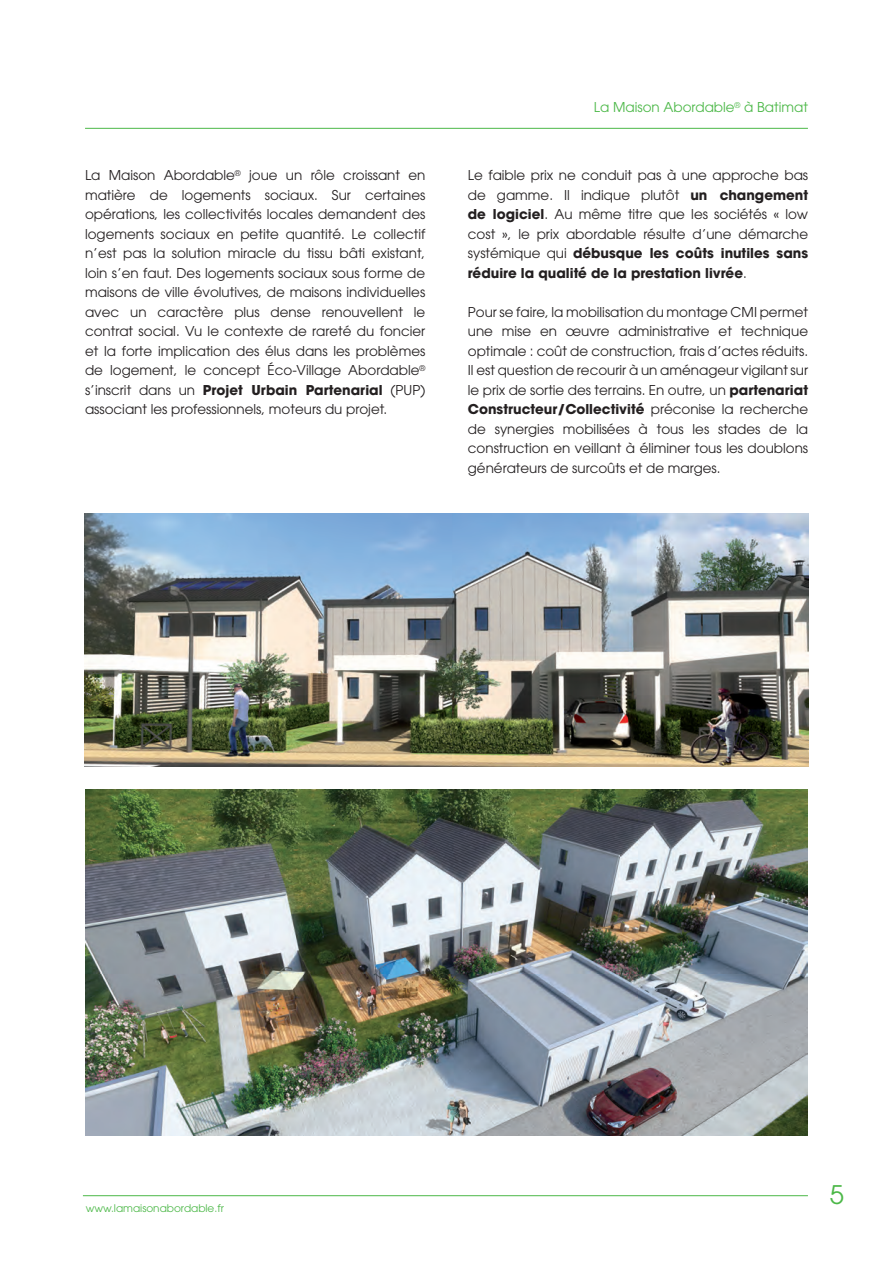
<style>
.page{position:relative;width:893px;height:1263px;background:#fff}
.page>*{position:absolute;margin:0;border:0;box-sizing:border-box;transform-origin:0 0}
.t1{font:25.5px "ITC Avant Garde Pro";color:#4cb848}
.t2{font:13.5px/19.5px "ITC Avant Garde Pro";color:#231f20;text-align:justify}
.t3{font:13.5px "ITC Avant Garde Pro";color:#4cb848}
.t4{font:10.5px "ITC Avant Garde Pro";color:#4cb848}
.s1{font-weight:700}
</style>
<div class="page">
<img style="left:85px;top:789px;width:723px;height:346px">
<img style="left:85px;top:513px;width:723px;height:253px">
<hr style="left:83px;top:1195px;width:725px;height:1px;background:#4cb848">
<hr style="left:85px;top:128px;width:723px;height:1px;background:#4cb848">
<p class="t3" style="left:594px;top:99px;width:216px">La Maison Abordable<sup>®</sup> à Batimat</p>
<p class="t2" style="left:85px;top:165px;width:342px">La Maison Abordable<sup>®</sup> joue un rôle croissant en matière de logements sociaux. Sur certaines opérations, les collectivités locales demandent des logements sociaux en petite quantité. Le collectif n’est pas la solution miracle du tissu bâti existant, loin s’en faut. Des logements sociaux sous forme de maisons de ville évolutives, de maisons individuelles avec un caractère plus dense renouvellent le contrat social. Vu le contexte de rareté du foncier et la forte implication des élus dans les problèmes de logement, le concept Éco-Village Abordable<sup>® </sup>s’inscrit dans un <span class="s1">Projet Urbain Partenarial</span> (PUP) associant les professionnels, moteurs du projet.</p>
<p class="t2" style="left:468px;top:165px;width:342px">Le faible prix ne conduit pas à une approche bas de gamme. Il indique plutôt <span class="s1">un changement de logiciel</span>. Au même titre que les sociétés « low cost », le prix abordable résulte d’une démarche systémique qui <span class="s1">débusque les coûts inutiles sans réduire la qualité de la prestation livrée</span>.</p>
<p class="t2" style="left:468px;top:302px;width:342px">Pour se faire, la mobilisation du montage CMI permet une mise en œuvre administrative et technique optimale : coût de construction, frais d’actes réduits.<br>Il est question de recourir à un aménageur vigilant sur le prix de sortie des terrains. En outre, un <span class="s1">partenariat Constructeur/Collectivité</span> préconise la recherche de synergies mobilisées à tous les stades de la construction en veillant à éliminer tous les doublons générateurs de surcoûts et de marges.</p>
<p class="t4" style="left:86px;top:1201px;width:140px">www.lamaisonabordable.fr</p>
<h1 class="t1" style="left:830px;top:1179px;width:16px">5</h1>
</div>
